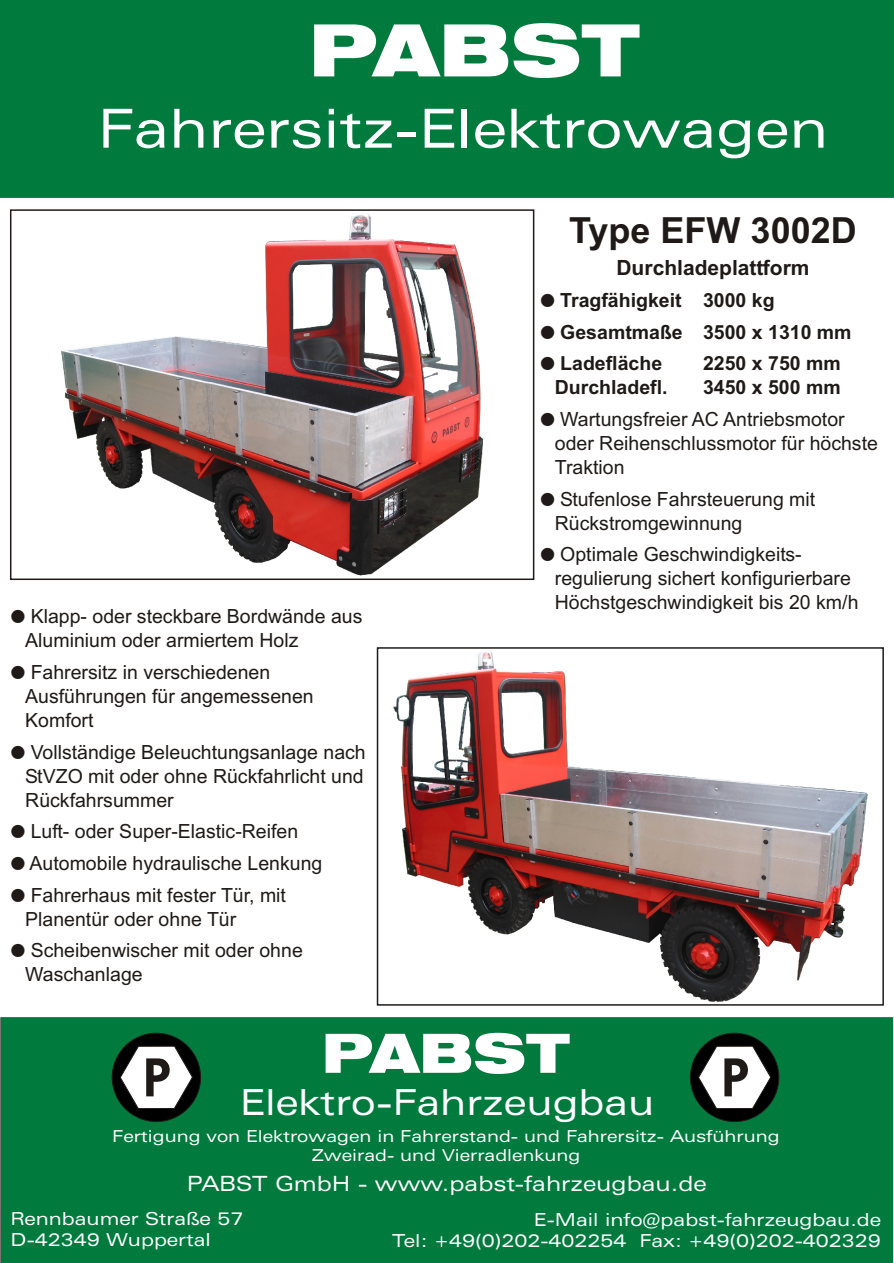
<style>
.page{position:relative;width:894px;height:1263px;background:#fff}
.page>*{position:absolute;margin:0;border:0;box-sizing:border-box;transform-origin:0 0}
.t1{font:72px "Swis 721 Blk Ex BT";color:#fff}
.t2{font:54px "Zurich Ex BT";color:#fff}
.t3{font:54px "Swis 721 Blk Ex BT";color:#fff}
.t4{font:700 53.4px "Avant Garde Bk BT";color:#1f1a17}
.t5{font:36px "Zurich Ex BT";color:#fff}
.t6{font:700 36px "Arial";color:#1f1a17}
.t7{font:21px "Zurich Ex BT";color:#fff}
.t8{font:700 21px "Arial";color:#1f1a17}
.t9{font:19.5px/24px "Arial";color:#1f1a17}
.t10{font:700 19.5px/31.8px "Arial";color:#1f1a17}
.t11{font:18px/21.1px "Zurich Ex BT";color:#fff}
.t12{font:16.5px/19.4px "Zurich Ex BT";color:#fff;text-align:center}
</style>
<div class="page">
<div style="left:10px;top:209px;width:524px;height:371px;border:2px solid #1f1a17"></div>
<div style="left:377px;top:647px;width:507px;height:359px;background:#fff;border:2px solid #1f1a17"></div>
<div style="left:0;top:0;width:894px;height:197px;background:#007a3d"></div>
<div style="left:1px;top:1018px;width:892px;height:245px;background:#007a3d"></div>
<div style="left:112px;top:1033px;width:89px;height:89px;background:#000;border:1px solid #1f1a17;border-radius:50%"></div>
<svg style="left:120px;top:1046px;width:73px;height:63px"></svg>
<div style="left:690px;top:1033px;width:89px;height:89px;background:#000;border:1px solid #1f1a17;border-radius:50%"></div>
<svg style="left:698px;top:1046px;width:73px;height:63px"></svg>
<img style="left:61px;top:214px;width:422px;height:362px">
<img style="left:394px;top:652px;width:473px;height:350px">
<h1 class="t1" style="left:308px;top:22px;width:333px">PABST</h1>
<h2 class="t2" style="left:97px;top:107px;width:733px">Fahrersitz-Elektrowagen</h2>
<p class="t9" style="left:25px;top:606px;width:339px">Klapp- oder steckbare Bordwände aus<br>Aluminium oder armiertem Holz</p>
<p class="t9" style="left:25px;top:662px;width:290px">Fahrersitz in verschiedenen<br>Ausführungen für angemessenen<br>Komfort</p>
<p class="t9" style="left:25px;top:742px;width:342px;text-align:justify">Vollständige Beleuchtungsanlage nach StVZO mit oder ohne Rückfahrlicht und Rückfahrsummer</p>
<p class="t9" style="left:30px;top:817px;width:294px;line-height:31.8px">Luft- oder Super-Elastic-Reifen<br>Automobile hydraulische Lenkung<br>Fahrerhaus mit fester Tür, mit</p>
<p class="t9" style="left:25px;top:905px;width:279px;line-height:31.8px">Planentür oder ohne Tür<br>Scheibenwischer mit oder ohne</p>
<p class="t9" style="left:25px;top:964px;width:119px">Waschanlage</p>
<h3 class="t6" style="left:569px;top:217px;width:289px">Type EFW 3002D</h3>
<p class="t8" style="left:616px;top:259px;width:195px">Durchladeplattform</p>
<p class="t10" style="left:560px;top:286px;width:293px">Tragfähigkeit 3000 kg<br>Gesamtmaße 3500 x 1310 mm<br>Ladefläche</p>
<p class="t10" style="left:703px;top:349px;width:139px">2250 x 750 mm</p>
<p class="t10" style="left:555px;top:373px;width:114px">Durchladefl.</p>
<p class="t10" style="left:703px;top:373px;width:139px">3450 x 500 mm</p>
<p class="t9" style="left:555px;top:409px;width:325px">Wartungsfreier AC Antriebsmotor oder Reihenschlussmotor für höchste<br>Traktion</p>
<p class="t9" style="left:555px;top:489px;width:262px">Stufenlose Fahrsteuerung mit<br>Rückstromgewinnung</p>
<p class="t9" style="left:555px;top:544px;width:305px">Optimale Geschwindigkeits&shy;regulierung sichert konfigurierbare<br>Höchstgeschwindigkeit bis 20 km/h</p>
<h2 class="t3" style="left:321px;top:1032px;width:250px">PABST</h2>
<h3 class="t5" style="left:240px;top:1088px;width:416px">Elektro-Fahrzeugbau</h3>
<p class="t12" style="left:112px;top:1128px;width:669px">Fertigung von Elektrowagen in Fahrerstand- und Fahrersitz- Ausführung<br>Zweirad- und Vierradlenkung</p>
<h3 class="t4" style="left:143px;top:1056px;width:29px">P</h3>
<h3 class="t4" style="left:721px;top:1056px;width:29px">P</h3>
<p class="t7" style="left:187px;top:1175px;width:521px">PABST GmbH - www.pabst-fahrzeugbau.de</p>
<p class="t11" style="left:10px;top:1210px;width:234px">Rennbaumer Straße 57<br>D-42349 Wuppertal</p>
<p class="t11" style="left:392px;top:1211px;width:491px;text-align:right">E-Mail info@pabst-fahrzeugbau.de<br>Tel: +49(0)202-402254 Fax: +49(0)202-402329</p>
</div>
